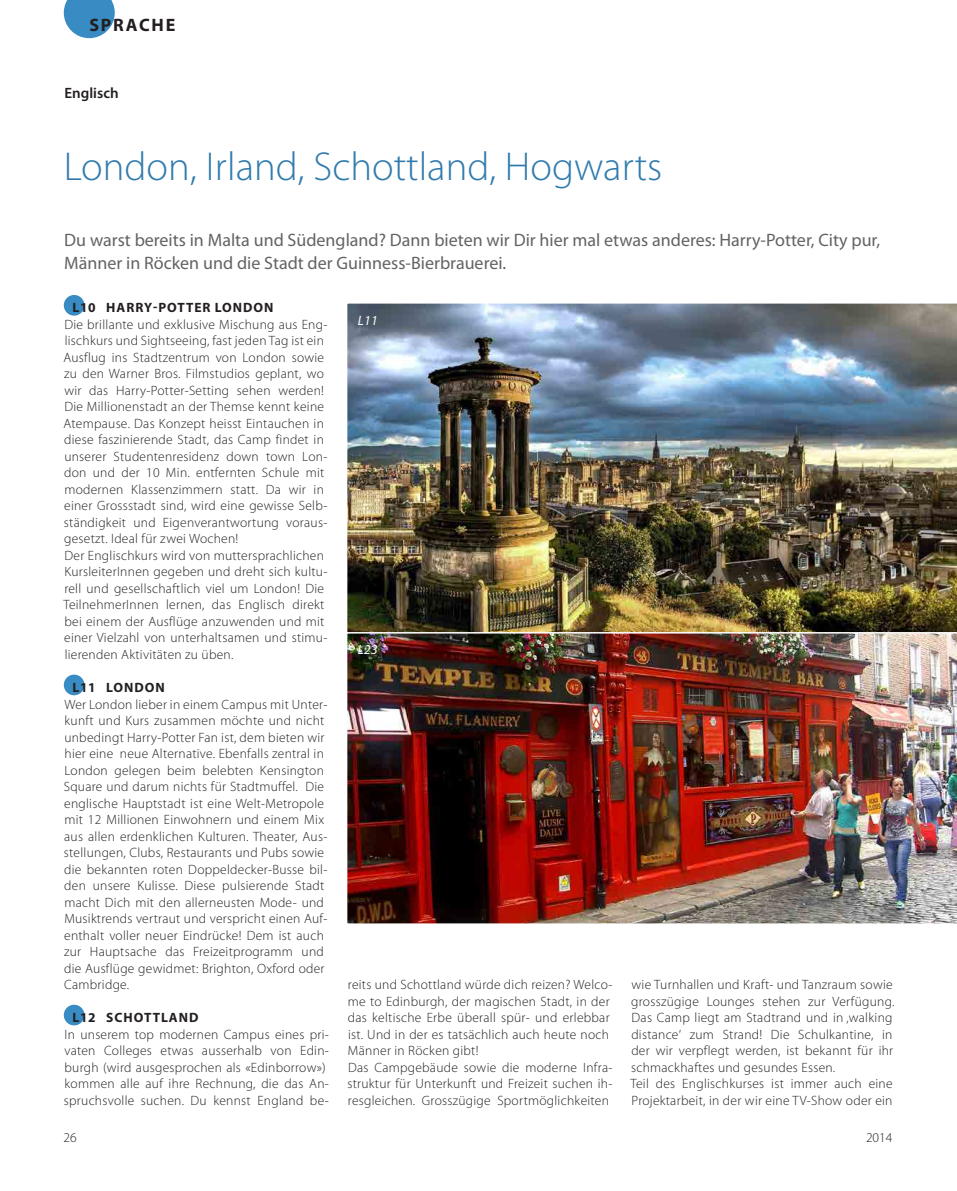
<style>
.page{position:relative;width:957px;height:1191px;background:#fff}
.page>*{position:absolute;margin:0;border:0;box-sizing:border-box;transform-origin:0 0}
.t1{font:300 40.5px "Myriad Pro";color:#307bac}
.t2{font:18px/22.5px "Myriad Pro";color:#636366}
.t3{font:700 18px "Myriad Pro";letter-spacing:.1em;color:#231f20}
.t4{font:600 15px "Myriad Pro";color:#231f20}
.t5{font:300 13.5px/16.5px "Myriad Pro";letter-spacing:.02em;color:#231f20}
.t6{font:700 13.5px "Myriad Pro";letter-spacing:.07em;color:#231f20}
.t7{font:italic 13.5px "Myriad Pro";letter-spacing:.02em;color:#fff}
</style>
<div class="page">
<svg style="left:64px;top:0;width:51px;height:38px;background:#579dcc"></svg>
<img style="left:347px;top:303px;width:610px;height:328px">
<div style="left:64px;top:295px;width:20px;height:21px;background:#388bc3;border-radius:50%"></div>
<div style="left:64px;top:674px;width:20px;height:21px;background:#388bc3;border-radius:50%"></div>
<div style="left:64px;top:1004px;width:20px;height:21px;background:#388bc3;border-radius:50%"></div>
<img style="left:347px;top:631px;width:610px;height:293px">
<h2 class="t3" style="left:89px;top:13px;width:87px">SPRACHE</h2>
<p class="t4" style="left:65px;top:83px;width:56px">Englisch</p>
<h1 class="t1" style="left:64px;top:142px;width:600px">London, Irland, Schottland, Hogwarts</h1>
<h2 class="t2" style="left:64px;top:229px;width:817px">Du warst bereits in Malta und Südengland? Dann bieten wir Dir hier mal etwas anderes: Harry-Potter, City pur,<br>Männer in Röcken und die Stadt der Guinness-Bierbrauerei.</h2>
<p class="t6" style="left:72px;top:299px;width:202px">L10 HARRY-POTTER LONDON</p>
<p class="t5" style="left:63px;top:316px;width:265px">Die brillante und exklusive Mischung aus Eng&shy;lischkurs und Sightseeing, fast jeden Tag ist ein Ausflug ins Stadtzentrum von London sowie zu den Warner Bros. Filmstudios geplant, wo wir das Harry-Potter-Setting sehen werden!<br>Die Millionenstadt an der Themse kennt keine Atempause. Das Konzept heisst Eintauchen in diese faszinierende Stadt, das Camp findet in unserer Studentenresidenz down town Lon&shy;don und der 10 Min. entfernten Schule mit modernen Klassenzimmern statt. Da wir in einer Grossstadt sind, wird eine gewisse Selb&shy;ständigkeit und Eigenverantwortung voraus&shy;gesetzt. Ideal für zwei Wochen!<br>Der Englischkurs wird von muttersprachlichen KursleiterInnen gegeben und dreht sich kultu&shy;rell und gesellschaftlich viel um London! Die TeilnehmerInnen lernen, das Englisch direkt bei einem der Ausflüge anzuwenden und mit einer Vielzahl von unterhaltsamen und stimu&shy;lierenden Aktivitäten zu üben.</p>
<p class="t6" style="left:72px;top:678px;width:94px">L11 LONDON</p>
<p class="t5" style="left:64px;top:695px;width:265px">Wer London lieber in einem Campus mit Unter&shy;kunft und Kurs zusammen möchte und nicht unbedingt Harry-Potter Fan ist, dem bieten wir hier eine neue Alternative. Ebenfalls zentral in London gelegen beim belebten Kensington Square und darum nichts für Stadtmuffel. Die englische Hauptstadt ist eine Welt-Metropole mit 12 Millionen Einwohnern und einem Mix aus allen erdenklichen Kulturen. Theater, Aus&shy;stellungen, Clubs, Restaurants und Pubs sowie die bekannten roten Doppeldecker-Busse bil&shy;den unsere Kulisse. Diese pulsierende Stadt macht Dich mit den allerneusten Mode- und Musiktrends vertraut und verspricht einen Auf&shy;enthalt voller neuer Eindrücke! Dem ist auch zur Hauptsache das Freizeitprogramm und die Ausflüge gewidmet: Brighton, Oxford oder Cambridge.</p>
<p class="t6" style="left:72px;top:1008px;width:127px">L12 SCHOTTLAND</p>
<p class="t5" style="left:64px;top:1025px;width:266px">In unserem top modernen Campus eines pri&shy;vaten Colleges etwas ausserhalb von Edin&shy;burgh (wird ausgesprochen als «Edinborrow») kommen alle auf ihre Rechnung, die das An&shy;spruchsvolle suchen. Du kennst England be-</p>
<p class="t7" style="left:358px;top:312px;width:21px">L11</p>
<p class="t7" style="left:358px;top:641px;width:21px">L23</p>
<p class="t5" style="left:347px;top:976px;width:266px">reits und Schottland würde dich reizen? Welco&shy;me to Edinburgh, der magischen Stadt, in der das keltische Erbe überall spür- und erlebbar ist. Und in der es tatsächlich auch heute noch Männer in Röcken gibt!<br>Das Campgebäude sowie die moderne Infra&shy;struktur für Unterkunft und Freizeit suchen ih&shy;resgleichen. Grosszügige Sportmöglichkeiten</p>
<p class="t5" style="left:630px;top:976px;width:265px">wie Turnhallen und Kraft- und Tanzraum sowie grosszügige Lounges stehen zur Verfügung.<br>Das Camp liegt am Stadtrand und in ‚walking distance‘ zum Strand! Die Schulkantine, in der wir verpflegt werden, ist bekannt für ihr schmackhaftes und gesundes Essen.<br>Teil des Englischkurses ist immer auch eine Projektarbeit, in der wir eine TV-Show oder ein</p>
<p class="t5" style="left:64px;top:1129px;width:15px">26</p>
<p class="t5" style="left:866px;top:1129px;width:28px">2014</p>
</div>
